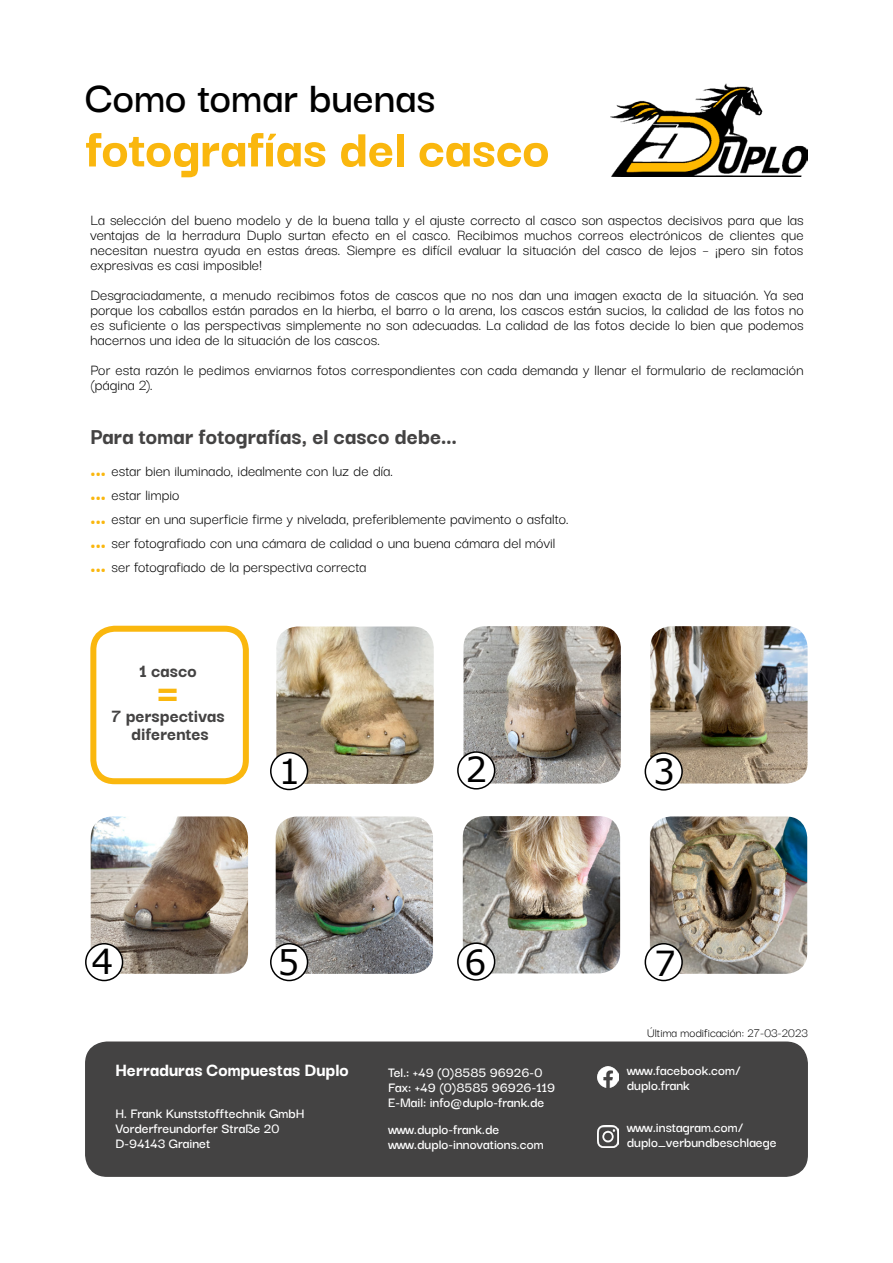
<style>
.page{position:relative;width:893px;height:1263px;background:#fff}
.page>*{position:absolute;margin:0;border:0;box-sizing:border-box;transform-origin:0 0}
.t1{font:800 57px "Darker Grotesque";letter-spacing:-.005em;color:#fab70e}
.t2{font:800 54px "Darker Grotesque";color:#fab70e}
.t3{font:600 46.5px "Darker Grotesque";letter-spacing:.005em;color:#000}
.t4{font:34.5px "Verdana";color:#000}
.t5{font:800 24px "Darker Grotesque";color:#444343}
.t6{font:800 19.5px/18px "Darker Grotesque";color:#444343;text-align:center}
.t7{font:800 19.5px "Darker Grotesque";color:#fff}
.t8{font:16.5px/15px "Darker Grotesque";letter-spacing:.005em;color:#000;text-align:justify}
.t9{font:600 15px/15px "Darker Grotesque";color:#fff}
.t10{font:13.5px "Darker Grotesque";color:#000}
.s1{font-weight:800;font-size:24px;color:#fab70e}
</style>
<div class="page">
<img style="left:610px;top:84px;width:198px;height:93px">
<div style="left:86px;top:1042px;width:721px;height:134px;background:#444343;border-radius:21px"></div>
<div style="left:85px;top:1041px;width:723px;height:136px;border:2px solid #444343;border-radius:21px"></div>
<img style="left:276px;top:626px;width:158px;height:158px">
<img style="left:650px;top:626px;width:158px;height:157px">
<img style="left:463px;top:626px;width:158px;height:157px">
<div style="left:271px;top:753px;width:37px;height:36px;background:#fff;border-radius:50%"></div>
<div style="left:270px;top:752px;width:38px;height:38px;border:2px solid #000;border-radius:50%"></div>
<div style="left:645px;top:753px;width:37px;height:37px;background:#fff;border-radius:50%"></div>
<div style="left:645px;top:752px;width:38px;height:39px;border:2px solid #000;border-radius:50%"></div>
<div style="left:458px;top:752px;width:37px;height:37px;background:#fff;border-radius:50%"></div>
<div style="left:457px;top:751px;width:38px;height:38px;border:2px solid #000;border-radius:50%"></div>
<img style="left:650px;top:816px;width:157px;height:158px">
<img style="left:463px;top:816px;width:157px;height:157px">
<img style="left:91px;top:816px;width:157px;height:158px">
<img style="left:276px;top:816px;width:157px;height:158px">
<div style="left:86px;top:944px;width:37px;height:36px;background:#fff;border-radius:50%"></div>
<div style="left:85px;top:943px;width:38px;height:38px;border:2px solid #000;border-radius:50%"></div>
<div style="left:271px;top:944px;width:37px;height:36px;background:#fff;border-radius:50%"></div>
<div style="left:270px;top:943px;width:38px;height:38px;border:2px solid #000;border-radius:50%"></div>
<div style="left:458px;top:943px;width:37px;height:37px;background:#fff;border-radius:50%"></div>
<div style="left:457px;top:942px;width:38px;height:39px;border:2px solid #000;border-radius:50%"></div>
<div style="left:645px;top:944px;width:37px;height:36px;background:#fff;border-radius:50%"></div>
<div style="left:645px;top:943px;width:38px;height:38px;border:2px solid #000;border-radius:50%"></div>
<img style="left:597px;top:1126px;width:22px;height:21px">
<img style="left:597px;top:1066px;width:22px;height:22px">
<div style="left:90px;top:626px;width:159px;height:158px;border:6px solid #fab70e;border-radius:21px"></div>
<h3 class="t3" style="left:85px;top:62px;width:352px">Como tomar buenas</h3>
<h1 class="t1" style="left:85px;top:106px;width:466px">fotografías del casco</h1>
<p class="t8" style="left:90px;top:212px;width:715px">La selección del bueno modelo y de la buena talla y el ajuste correcto al casco son aspectos decisivos para que las ventajas de la herradura Duplo surtan efecto en el casco. Recibimos muchos correos electrónicos de clientes que necesitan nuestra ayuda en estas áreas. Siempre es difícil evaluar la situación del casco de lejos – ¡pero sin fotos expresivas es casi imposible!</p>
<p class="t8" style="left:90px;top:287px;width:715px">Desgraciadamente, a menudo recibimos fotos de cascos que no nos dan una imagen exacta de la situación. Ya sea porque los caballos están parados en la hierba, el barro o la arena, los cascos están sucios, la calidad de las fotos no es suficiente o las perspectivas simplemente no son adecuadas. La calidad de las fotos decide lo bien que podemos hacernos una idea de la situación de los cascos.</p>
<p class="t8" style="left:90px;top:362px;width:715px">Por esta razón le pedimos enviarnos fotos correspondientes con cada demanda y llenar el formulario de reclamación (página 2).</p>
<h3 class="t5" style="left:90px;top:419px;width:368px">Para tomar fotografías, el casco debe…</h3>
<p class="t8" style="left:90px;top:458px;width:480px;line-height:24px;text-align:left"><span class="s1">...</span> estar bien iluminado, idealmente con luz de día.<br><span class="s1">...</span> estar limpio<br><span class="s1">...</span> estar en una superficie firme y nivelada, preferiblemente pavimento o asfalto. <span class="s1">...</span> ser fotografiado con una cámara de calidad o una buena cámara del móvil <span class="s1">...</span> ser fotografiado de la perspectiva correcta</p>
<p class="t6" style="left:139px;top:660px;width:59px">1 casco</p>
<h2 class="t2" style="left:156px;top:650px;width:25px">=</h2>
<p class="t6" style="left:111px;top:705px;width:115px">7 perspectivas diferentes</p>
<h3 class="t4" style="left:279px;top:747px;width:23px">1</h3>
<h3 class="t4" style="left:466px;top:746px;width:23px">2</h3>
<h3 class="t4" style="left:653px;top:748px;width:23px">3</h3>
<h3 class="t4" style="left:91px;top:937px;width:23px">4</h3>
<h3 class="t4" style="left:277px;top:938px;width:23px">5</h3>
<h3 class="t4" style="left:465px;top:939px;width:23px">6</h3>
<h3 class="t4" style="left:654px;top:939px;width:23px">7</h3>
<p class="t7" style="left:115px;top:1055px;width:235px">Herraduras Compuestas Duplo</p>
<p class="t9" style="left:115px;top:1105px;width:191px">H. Frank Kunststofftechnik GmbH<br>Vorderfreundorfer Straße 20<br>D-94143 Grainet</p>
<p class="t9" style="left:388px;top:1064px;width:169px">Tel.: +49 (0)8585 96926-0<br>Fax: +49 (0)8585 96926-119<br>E-Mail: info@duplo-frank.de</p>
<p class="t9" style="left:388px;top:1121px;width:157px">www.duplo-frank.de www.duplo-innovations.com</p>
<p class="t10" style="left:647px;top:1023px;width:162px">Última modificación: 27-03-2023</p>
<p class="t9" style="left:627px;top:1062px;width:115px">www.facebook.com/ duplo.frank</p>
<p class="t9" style="left:627px;top:1119px;width:151px">www.instagram.com/ duplo_verbundbeschlaege</p>
</div>
